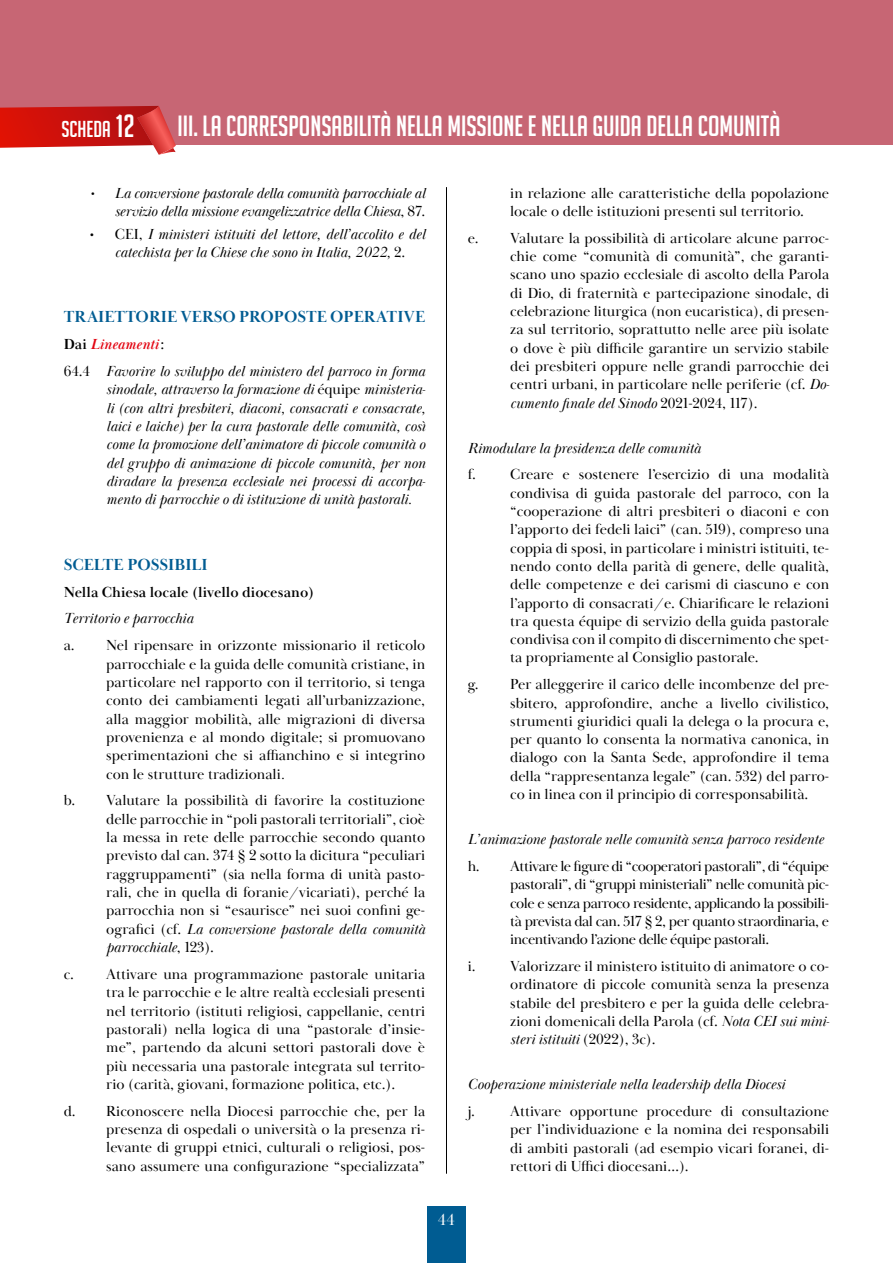
<style>
.page{position:relative;width:893px;height:1263px;background:#fff}
.page>*{position:absolute;margin:0;border:0;box-sizing:border-box;transform-origin:0 0}
.t1{font:28.5px "Big Noodle Titling";color:#fff}
.t2{font:22.5px "Big Noodle Titling";color:#fff}
.t3{font:700 16.5px "Baskerville Display PT";color:#005c92}
.t4{font:16.5px "Baskerville Display PT";color:#fff}
.t5{font:15px/18.3px "Baskerville Display PT";color:#000;text-align:justify}
.t6{font:italic 15px/18.3px "Baskerville Display PT";color:#000;text-align:right}
.t7{font:700 15px "Baskerville Display PT";color:#000}
.s1{font-size:31.5px}
.s2{font-size:22.5px}
.s3{font-style:normal}
.s4{font-weight:700;font-style:normal}
.s5{font-weight:700;color:#e30613}
.s6{font-style:italic}
</style>
<div class="page">
<div style="left:427px;top:1205px;width:39px;height:58px;background:#005c92"></div>
<hr style="left:446px;top:187px;width:1px;height:987px;background:#000">
<div style="left:0;top:0;width:893px;height:145px;background:#c76674"></div>
<svg style="left:0;top:106px;width:176px;height:49px"></svg>
<h2 class="t2" style="left:61px;top:117px;width:75px">SCHEDA <span class="s1">12</span></h2>
<h1 class="t1" style="left:178px;top:110px;width:643px">III. LA CORRESPONSABILITÀ NELLA MISSIONE E NELLA GUIDA DELLA COMUNITÀ<span class="s2">SCHEDA</span> <span class="s1">1</span></h1>
<p class="t6" style="left:89px;top:184px;width:337px">• La conversione pastorale della comunità parrocchiale al servizio della missione evangelizzatrice della Chiesa<span class="s3">, 87.</span></p>
<p class="t6" style="left:89px;top:225px;width:337px;text-align:center"><span class="s3">• CEI,</span> I ministeri istituiti del lettore, dell’accolito e del catechista per la Chiese che sono in Italia, 2022, <span class="s3">2.</span></p>
<p class="t3" style="left:64px;top:307px;width:363px">TRAIETTORIE VERSO PROPOSTE OPERATIVE</p>
<p class="t6" style="left:64px;top:331px;width:363px;line-height:26.8px;text-align:left"><span class="s4">Dai</span> <span class="s5">Lineamenti</span><span class="s4">:<br></span><span class="s3">64.4</span> Favorire lo sviluppo del ministero del parroco in forma</p>
<p class="t6" style="left:106px;top:381px;width:321px;text-align:justify">sinodale, attraverso la formazione di <span class="s3">équipe</span> ministeria&shy;li (con altri presbiteri, diaconi, consacrati e consacrate, laici e laiche) per la cura pastorale delle comunità, così come la promozione dell’animatore di piccole comunità o del gruppo di animazione di piccole comunità, per non diradare la presenza ecclesiale nei processi di accorpa&shy;mento di parrocchie o di istituzione di unità pastorali.</p>
<p class="t3" style="left:64px;top:554px;width:145px">SCELTE POSSIBILI</p>
<p class="t7" style="left:64px;top:582px;width:252px">Nella Chiesa locale (livello diocesano)</p>
<p class="t6" style="left:64px;top:610px;width:131px">Territorio e parrocchia</p>
<p class="t5" style="left:106px;top:637px;width:320px;text-indent:-43px">a. Nel ripensare in orizzonte missionario il reticolo parrocchiale e la guida delle comunità cristiane, in particolare nel rapporto con il territorio, si tenga conto dei cambiamenti legati all’urbanizzazione, alla maggior mobilità, alle migrazioni di diversa provenienza e al mondo digitale; si promuovano sperimentazioni che si affianchino e si integrino con le strutture tradizionali<span class="s6">.</span></p>
<p class="t5" style="left:106px;top:792px;width:320px;text-indent:-43px">b. Valutare la possibilità di favorire la costituzione delle parrocchie in “poli pastorali territoriali”, cioè la messa in rete delle parrocchie secondo quanto previsto dal can. 374 § 2 sotto la dicitura “peculiari raggruppamenti” (sia nella forma di unità pasto&shy;rali, che in quella di foranie/vicariati), perché la parrocchia non si “esaurisce” nei suoi confini ge&shy;ografici (cf. <span class="s6">La conversione pastorale della comunità parrocchiale</span>, 123).</p>
<p class="t5" style="left:106px;top:965px;width:320px;text-indent:-43px">c. Attivare una programmazione pastorale unitaria tra le parrocchie e le altre realtà ecclesiali presenti nel territorio (istituti religiosi, cappellanie, centri pastorali) nella logica di una “pastorale d’insie&shy;me”, partendo da alcuni settori pastorali dove è più necessaria una pastorale integrata sul territo&shy;rio (carità, giovani, formazione politica, etc.).</p>
<p class="t5" style="left:106px;top:1102px;width:320px;text-indent:-43px">d. Riconoscere nella Diocesi parrocchie che, per la presenza di ospedali o università o la presenza ri&shy;levante di gruppi etnici, culturali o religiosi, pos&shy;sano assumere una configurazione “specializzata”</p>
<p class="t5" style="left:510px;top:184px;width:320px">in relazione alle caratteristiche della popolazione locale o delle istituzioni presenti sul territorio.</p>
<p class="t5" style="left:510px;top:229px;width:321px;text-indent:-43px">e. Valutare la possibilità di articolare alcune parroc&shy;chie come “comunità di comunità”, che garanti&shy;scano uno spazio ecclesiale di ascolto della Parola di Dio, di fraternità e partecipazione sinodale, di celebrazione liturgica (non eucaristica), di presen&shy;za sul territorio, soprattutto nelle aree più isolate o dove è più difficile garantire un servizio stabile dei presbiteri oppure nelle grandi parrocchie dei centri urbani, in particolare nelle periferie (cf. <span class="s6">Do&shy;cumento finale del Sinodo</span> 2021-2024, 117).</p>
<p class="t6" style="left:468px;top:439px;width:235px">Rimodulare la presidenza delle comunità</p>
<p class="t5" style="left:510px;top:466px;width:320px;text-indent:-43px">f. Creare e sostenere l’esercizio di una modalità condivisa di guida pastorale del parroco, con la “cooperazione di altri presbiteri o diaconi e con l’apporto dei fedeli laici” (can. 519), compreso una coppia di sposi, in particolare i ministri istituiti, te&shy;nendo conto della parità di genere, delle qualità, delle competenze e dei carismi di ciascuno e con l’apporto di consacrati/e. Chiarificare le relazioni tra questa équipe di servizio della guida pastorale condivisa con il compito di discernimento che spet&shy;ta propriamente al Consiglio pastorale.</p>
<p class="t5" style="left:510px;top:676px;width:320px;text-indent:-43px">g. Per alleggerire il carico delle incombenze del pre&shy;sbitero, approfondire, anche a livello civilistico, strumenti giuridici quali la delega o la procura e, per quanto lo consenta la normativa canonica, in dialogo con la Santa Sede, approfondire il tema della “rappresentanza legale” (can. 532) del parro&shy;co in linea con il principio di corresponsabilità.</p>
<p class="t6" style="left:468px;top:831px;width:358px">L’animazione pastorale nelle comunità senza parroco residente</p>
<p class="t5" style="left:510px;top:857px;width:320px;text-indent:-43px">h. Attivare le figure di “cooperatori pastorali”, di “équipe pastorali”, di “gruppi ministeriali” nelle comunità pic&shy;cole e senza parroco residente, applicando la possibili&shy;tà prevista dal can. 517 § 2, per quanto straordinaria, e incentivando l’azione delle équipe pastorali.</p>
<p class="t5" style="left:510px;top:957px;width:321px;text-indent:-43px">i. Valorizzare il ministero istituito di animatore o co&shy;ordinatore di piccole comunità senza la presenza stabile del presbitero e per la guida delle celebra&shy;zioni domenicali della Parola (cf. <span class="s6">Nota CEI sui mini&shy;steri istituiti</span> (2022), 3c).</p>
<p class="t6" style="left:468px;top:1076px;width:319px">Cooperazione ministeriale nella leadership della Diocesi</p>
<p class="t5" style="left:510px;top:1102px;width:320px;text-indent:-43px">j. Attivare opportune procedure di consultazione per l’individuazione e la nomina dei responsabili di ambiti pastorali (ad esempio vicari foranei, di&shy;rettori di Uffici diocesani…).</p>
<p class="t4" style="left:438px;top:1210px;width:19px">44</p>
</div>
